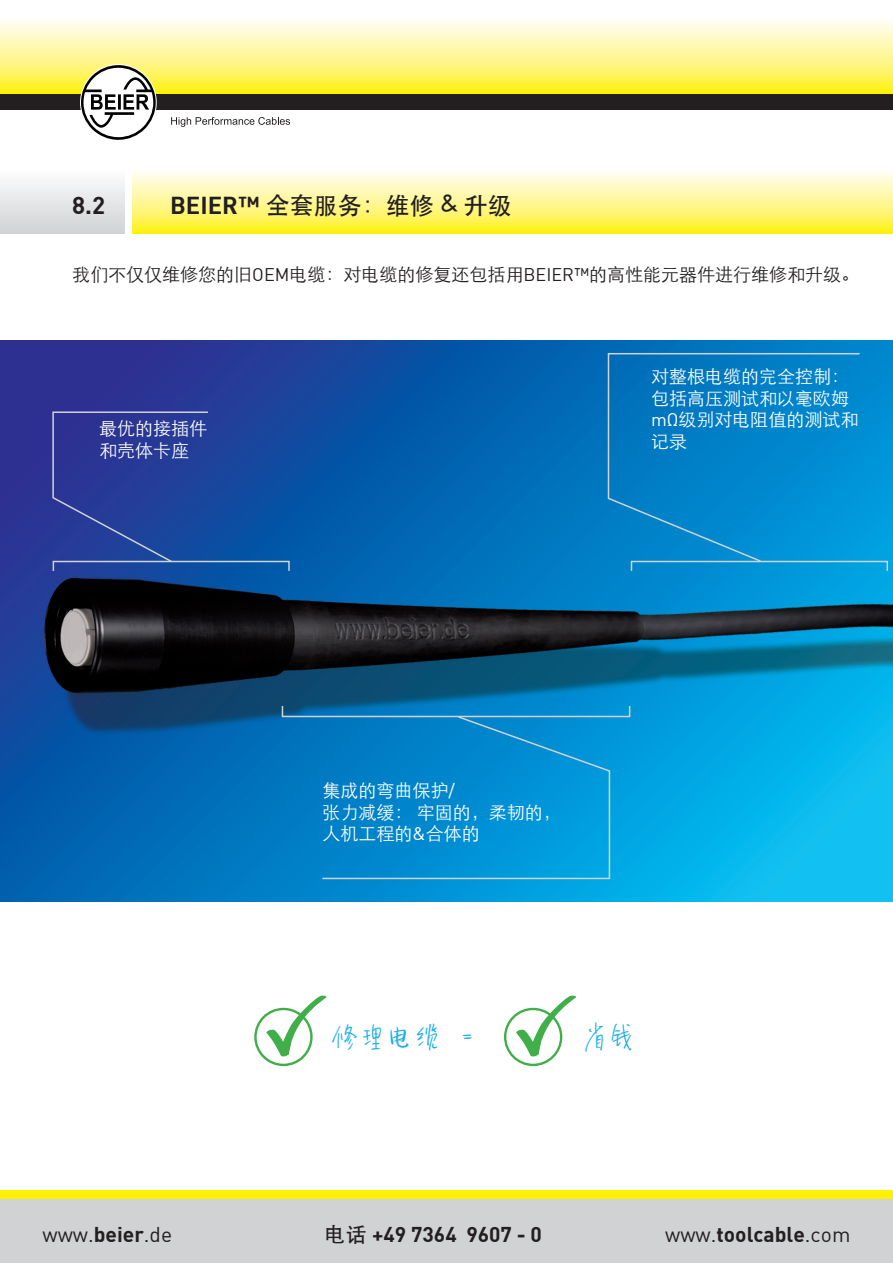
<style>
.page{position:relative;width:893px;height:1263px;background:#fff}
.page>*{position:absolute;margin:0;border:0;box-sizing:border-box;transform-origin:0 0}
.t1{font:27px "Senty TEA";color:#1fb0e6}
.t2{font:500 24px "ST Heiti SC";color:#231f20}
.t3{font:24px "DIN Bold";color:#231f20}
.t4{font:21px "DIN Bold";color:#231f20}
.t5{font:21px "DIN";color:#231f20}
.t6{font:300 18px/21.6px "ST Heiti SC";color:#fff}
.t7{font:300 18px "ST Heiti SC";color:#231f20}
.s1{font-family:"DIN Bold";font-weight:400}
.s2{font-weight:300}
.s3{font-family:"DIN";font-weight:400}
.s4{font-family:"DIN Bold"}
.s5{font-family:"ST Heiti SC";font-weight:500}
.s6{font-family:"DIN"}
</style>
<div class="page">
<img style="left:0;top:340px;width:893px;height:561px">
<div style="left:0;top:170px;width:124px;height:64px;background:linear-gradient(to bottom,#fcfdfd,#d1d2d5)"></div>
<svg style="left:133px;top:172px;width:760px;height:62px;background:#fff68c"></svg>
<div style="left:0;top:95px;width:893px;height:15px;background:#231f20"></div>
<svg style="left:0;top:21px;width:892px;height:73px;background:#fff68e"></svg>
<svg style="left:171px;top:117px;width:119px;height:10px"></svg>
<svg style="left:81px;top:65px;width:75px;height:75px"></svg>
<svg style="left:321px;top:715px;width:290px;height:165px;background:#058dd0"></svg>
<svg style="left:52px;top:411px;width:157px;height:152px;background:#273f98"></svg>
<div style="left:53px;top:561px;width:237px;height:11px;border:2px solid #d1d2d4"></div>
<svg style="left:607px;top:352px;width:254px;height:211px;background:#0484c9"></svg>
<svg style="left:254px;top:995px;width:73px;height:71px"></svg>
<svg style="left:504px;top:995px;width:72px;height:71px"></svg>
<div style="left:0;top:1199px;width:893px;height:64px;background:#d1d2d4"></div>
<div style="left:0;top:1191px;width:893px;height:8px;background:#fff101"></div>
<h2 class="t3" style="left:72px;top:190px;width:34px">8.2</h2>
<h2 class="t2" style="left:170px;top:192px;width:343px"><span class="s1">BEIER™</span> 全套服务<span class="s2">：</span>维修 &amp; 升级</h2>
<p class="t7" style="left:72px;top:259px;width:788px">我们不仅仅维修您的旧<span class="s3">OEM</span>电缆：对电缆的修复还包括用<span class="s3">BEIER™</span>的高性能元器件进行维修和升级。</p>
<p class="t6" style="left:99px;top:416px;width:109px">最优的接插件和壳体卡座</p>
<p class="t6" style="left:651px;top:364px;width:209px">对整根电缆的完全控制：包括高压测试和以毫欧姆<span class="s3">mΩ</span>级别对电阻值的测试和记录</p>
<p class="t6" style="left:322px;top:778px;width:240px">集成的弯曲保护<span class="s3">/<br></span>张力减缓： 牢固的，柔韧的，人机工程的<span class="s3">&amp;</span>合体的</p>
<h1 class="t1" style="left:331px;top:1018px;width:144px">修理电缆 =</h1>
<h1 class="t1" style="left:580px;top:1018px;width:57px">省钱</h1>
<p class="t5" style="left:43px;top:1221px;width:131px">www.<span class="s4">beier</span>.de</p>
<p class="t4" style="left:325px;top:1220px;width:219px"><span class="s5">电话</span> +49 7364 9607 - 0</p>
<p class="t4" style="left:665px;top:1220px;width:187px"><span class="s6">www.</span>toolcable<span class="s6">.com</span></p>
</div>
